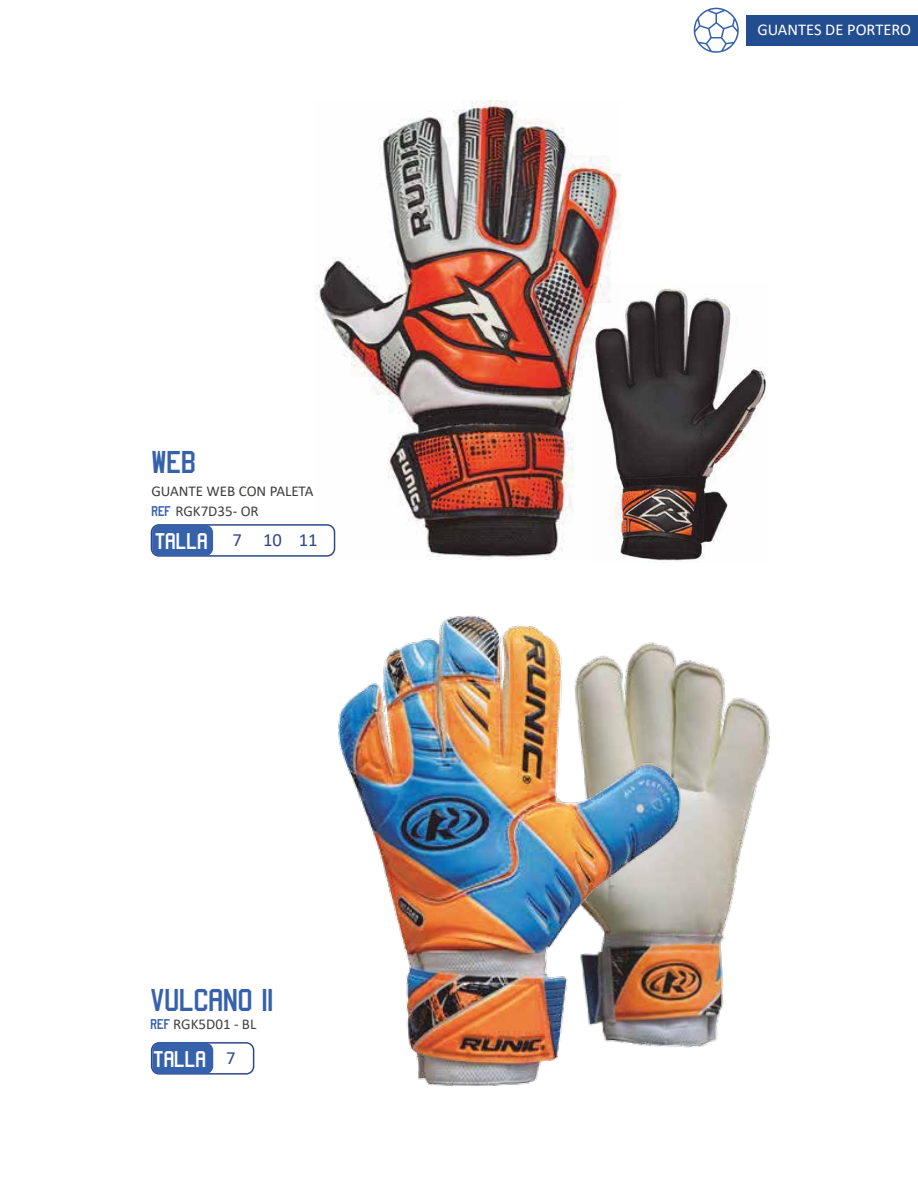
<style>
.page{position:relative;width:918px;height:1188px;background:#fff}
.page>*{position:absolute;margin:0;border:0;box-sizing:border-box;transform-origin:0 0}
.t1{font:33.45px "Sports Jersey";color:#3661ab}
.t2{font:24px "Sports Jersey";color:#fff}
.t3{font:18.6px "Calibri";color:#2f478a}
.t4{font:16.5px "Calibri";color:#fff}
.t5{font:15px "Calibri";color:#414142}
.t6{font:15px "Calibri";color:#3c3c3b}
.s1{font-family:"Sports Jersey";color:#3661ab}
.s2{font-family:"Calibri";font-size:18.6px;color:#2f478a}
</style>
<div class="page">
<img style="left:315px;top:100px;width:305px;height:460px">
<img style="left:592px;top:283px;width:174px;height:278px">
<div style="left:151px;top:524px;width:184px;height:33px;border:2px solid #2f478a;border-radius:7px"></div>
<div style="left:152px;top:525px;width:61px;height:31px;background:#3661ab;border-radius:7px"></div>
<img style="left:691px;top:660px;width:79px;height:387px">
<img style="left:338px;top:615px;width:353px;height:471px">
<div style="left:747px;top:15px;width:171px;height:30px;background:#224e8f"></div>
<svg style="left:694px;top:8px;width:45px;height:45px"></svg>
<div style="left:151px;top:1042px;width:103px;height:33px;border:2px solid #2f478a;border-radius:7px"></div>
<div style="left:152px;top:1043px;width:61px;height:31px;background:#3661ab;border-radius:7px"></div>
<h1 class="t1" style="left:151px;top:451px;width:46px">WEB</h1>
<p class="t5" style="left:151px;top:500px;width:109px"><span class="s1">REF</span> RGK7D35- OR</p>
<p class="t6" style="left:151px;top:480px;width:164px">GUANTE WEB CON PALETA</p>
<h2 class="t2" style="left:155px;top:533px;width:54px">TALLA</h2>
<p class="t3" style="left:233px;top:527px;width:87px">7 10 11</p>
<h1 class="t1" style="left:151px;top:989px;width:124px">VULCANO II</h1>
<p class="t5" style="left:151px;top:1014px;width:107px"><span class="s1">REF</span> RGK5D01 - BL</p>
<h2 class="t2" style="left:153px;top:1051px;width:84px">TALLA <span class="s2">7</span></h2>
<p class="t4" style="left:757px;top:18px;width:155px">GUANTES DE PORTERO</p>
</div>
